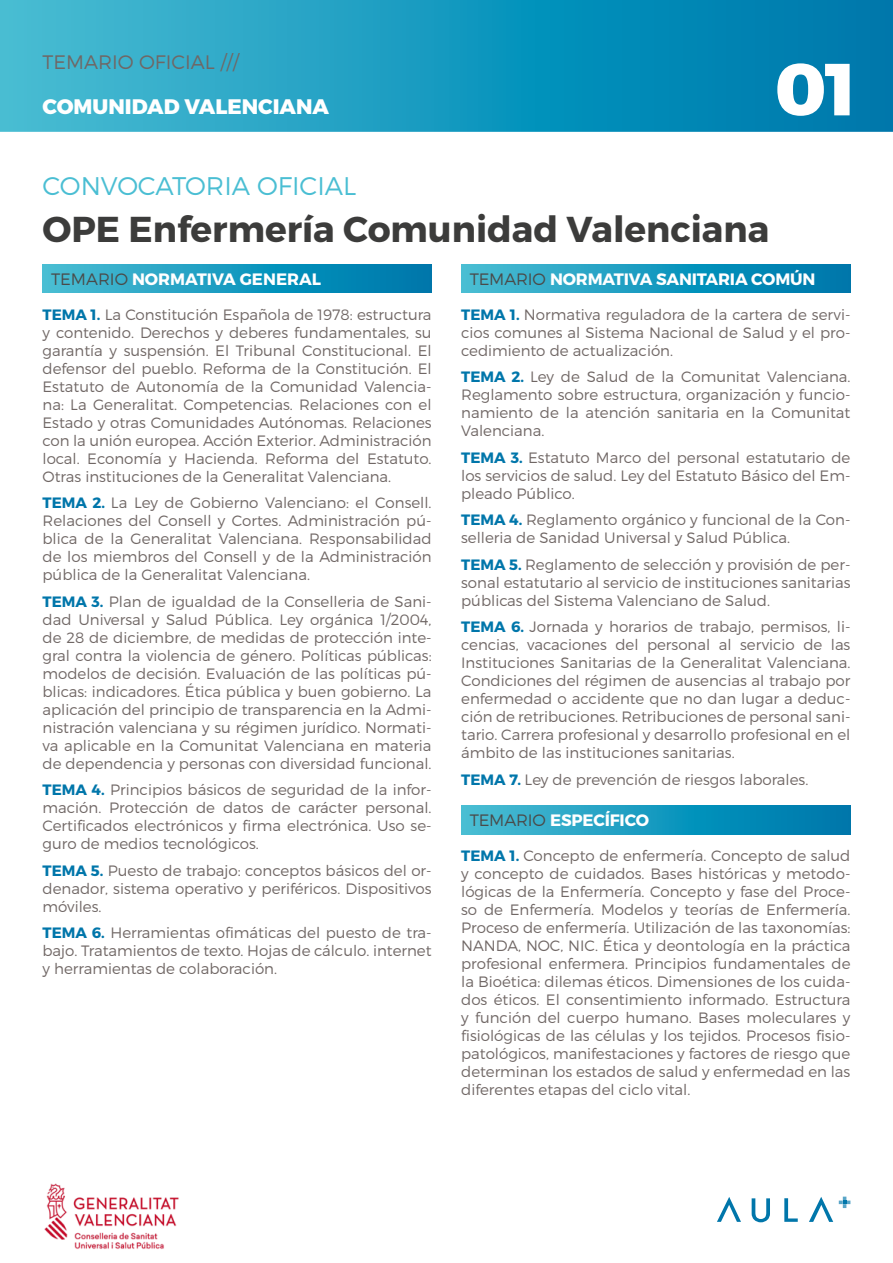
<style>
.page{position:relative;width:893px;height:1263px;background:#fff}
.page>*{position:absolute;margin:0;border:0;box-sizing:border-box;transform-origin:0 0}
.t1{font:73.5px "Trueno Ex Bd";color:#fff}
.t2{font:36px "Trueno Bd";color:#3c3c3b}
.t3{font:25.5px "Trueno Lt";color:#4abed3}
.t4{font:21px "Trueno Ex Bd";color:#fff}
.t5{font:19.5px "Trueno Lt";color:#706765}
.t6{font:16.5px "Trueno Bd";letter-spacing:-.01em;color:#fff}
.t7{font:15px/18px "Trueno Lt";color:#706765;text-align:justify}
.s1{font-family:"Trueno Lt";color:#4a4a49}
.s2{font-family:"Trueno Bd";color:#0076aa}
</style>
<div class="page">
<svg style="left:752px;top:1198px;width:18px;height:24px"></svg>
<svg style="left:784px;top:1198px;width:14px;height:24px"></svg>
<svg style="left:717px;top:1197px;width:24px;height:25px"></svg>
<svg style="left:809px;top:1197px;width:24px;height:25px"></svg>
<svg style="left:839px;top:1196px;width:11px;height:12px"></svg>
<svg style="left:0;top:0;width:893px;height:132px;background:#1999bf"></svg>
<img style="left:44px;top:1183px;width:135px;height:66px">
<svg style="left:43px;top:264px;width:389px;height:29px;background:#1999bf"></svg>
<svg style="left:461px;top:264px;width:389px;height:29px;background:#1999bf"></svg>
<svg style="left:461px;top:805px;width:389px;height:29px;background:#1999bf"></svg>
<h3 class="t5" style="left:43px;top:50px;width:198px">TEMARIO OFICIAL ///</h3>
<h3 class="t4" style="left:43px;top:94px;width:288px">COMUNIDAD VALENCIANA</h3>
<h1 class="t1" style="left:774px;top:43px;width:83px">01</h1>
<h3 class="t3" style="left:43px;top:170px;width:315px">CONVOCATORIA OFICIAL</h3>
<h2 class="t2" style="left:43px;top:207px;width:728px">OPE Enfermería Comunidad Valenciana</h2>
<p class="t6" style="left:470px;top:268px;width:347px"><span class="s1">TEMARIO</span> NORMATIVA SANITARIA COMÚN</p>
<p class="t7" style="left:461px;top:305px;width:391px"><span class="s2">TEMA 1.</span> Normativa reguladora de la cartera de servi&shy;cios comunes al Sistema Nacional de Salud y el pro&shy;cedimiento de actualización.</p>
<p class="t7" style="left:461px;top:367px;width:391px"><span class="s2">TEMA 2.</span> Ley de Salud de la Comunitat Valenciana.<br>Reglamento sobre estructura, organización y funcio&shy;namiento de la atención sanitaria en la Comunitat Valenciana.</p>
<p class="t7" style="left:461px;top:448px;width:391px"><span class="s2">TEMA 3.</span> Estatuto Marco del personal estatutario de los servicios de salud. Ley del Estatuto Básico del Em&shy;pleado Público.</p>
<p class="t7" style="left:461px;top:510px;width:391px"><span class="s2">TEMA 4.</span> Reglamento orgánico y funcional de la Con&shy;selleria de Sanidad Universal y Salud Pública.</p>
<p class="t7" style="left:461px;top:555px;width:391px"><span class="s2">TEMA 5.</span> Reglamento de selección y provisión de per&shy;sonal estatutario al servicio de instituciones sanitarias públicas del Sistema Valenciano de Salud.</p>
<p class="t7" style="left:461px;top:618px;width:391px"><span class="s2">TEMA 6.</span> Jornada y horarios de trabajo, permisos, li&shy;cencias, vacaciones del personal al servicio de las Instituciones Sanitarias de la Generalitat Valenciana.<br>Condiciones del régimen de ausencias al trabajo por enfermedad o accidente que no dan lugar a deduc&shy;ción de retribuciones. Retribuciones de personal sani&shy;tario. Carrera profesional y desarrollo profesional en el ámbito de las instituciones sanitarias.</p>
<p class="t7" style="left:461px;top:770px;width:349px"><span class="s2">TEMA 7.</span> Ley de prevención de riesgos laborales.</p>
<p class="t6" style="left:470px;top:810px;width:181px"><span class="s1">TEMARIO</span> ESPECÍFICO</p>
<p class="t7" style="left:461px;top:846px;width:391px"><span class="s2">TEMA 1.</span> Concepto de enfermería. Concepto de salud y concepto de cuidados. Bases históricas y metodo&shy;lógicas de la Enfermería. Concepto y fase del Proce&shy;so de Enfermería. Modelos y teorías de Enfermería.<br>Proceso de enfermería. Utilización de las taxonomías:<br>NANDA, NOC, NIC. Ética y deontología en la práctica profesional enfermera. Principios fundamentales de la Bioética: dilemas éticos. Dimensiones de los cuida&shy;dos éticos. El consentimiento informado. Estructura y función del cuerpo humano. Bases moleculares y fisiológicas de las células y los tejidos. Procesos fisio&shy;patológicos, manifestaciones y factores de riesgo que determinan los estados de salud y enfermedad en las diferentes etapas del ciclo vital.</p>
<p class="t6" style="left:51px;top:268px;width:272px"><span class="s1">TEMARIO</span> NORMATIVA GENERAL</p>
<p class="t7" style="left:43px;top:305px;width:391px"><span class="s2">TEMA 1.</span> La Constitución Española de 1978: estructura y contenido. Derechos y deberes fundamentales, su garantía y suspensión. El Tribunal Constitucional. El defensor del pueblo. Reforma de la Constitución. El Estatuto de Autonomía de la Comunidad Valencia&shy;na: La Generalitat. Competencias. Relaciones con el Estado y otras Comunidades Autónomas. Relaciones con la unión europea. Acción Exterior. Administración local. Economía y Hacienda. Reforma del Estatuto.<br>Otras instituciones de la Generalitat Valenciana.</p>
<p class="t7" style="left:43px;top:493px;width:391px"><span class="s2">TEMA 2.</span> La Ley de Gobierno Valenciano: el Consell.<br>Relaciones del Consell y Cortes. Administración pú&shy;blica de la Generalitat Valenciana. Responsabilidad de los miembros del Consell y de la Administración pública de la Generalitat Valenciana.</p>
<p class="t7" style="left:43px;top:592px;width:391px"><span class="s2">TEMA 3.</span> Plan de igualdad de la Conselleria de Sani&shy;dad Universal y Salud Pública. Ley orgánica 1/2004, de 28 de diciembre, de medidas de protección inte&shy;gral contra la violencia de género. Políticas públicas: modelos de decisión. Evaluación de las políticas pú&shy;blicas: indicadores. Ética pública y buen gobierno. La aplicación del principio de transparencia en la Admi&shy;nistración valenciana y su régimen jurídico. Normati&shy;va aplicable en la Comunitat Valenciana en materia de dependencia y personas con diversidad funcional.</p>
<p class="t7" style="left:43px;top:780px;width:391px"><span class="s2">TEMA 4.</span> Principios básicos de seguridad de la infor&shy;mación. Protección de datos de carácter personal.<br>Certificados electrónicos y firma electrónica. Uso se&shy;guro de medios tecnológicos.</p>
<p class="t7" style="left:43px;top:861px;width:391px"><span class="s2">TEMA 5.</span> Puesto de trabajo: conceptos básicos del or&shy;denador, sistema operativo y periféricos. Dispositivos móviles.</p>
<p class="t7" style="left:43px;top:924px;width:391px"><span class="s2">TEMA 6.</span> Herramientas ofimáticas del puesto de tra&shy;bajo. Tratamientos de texto. Hojas de cálculo. internet y herramientas de colaboración.</p>
</div>
